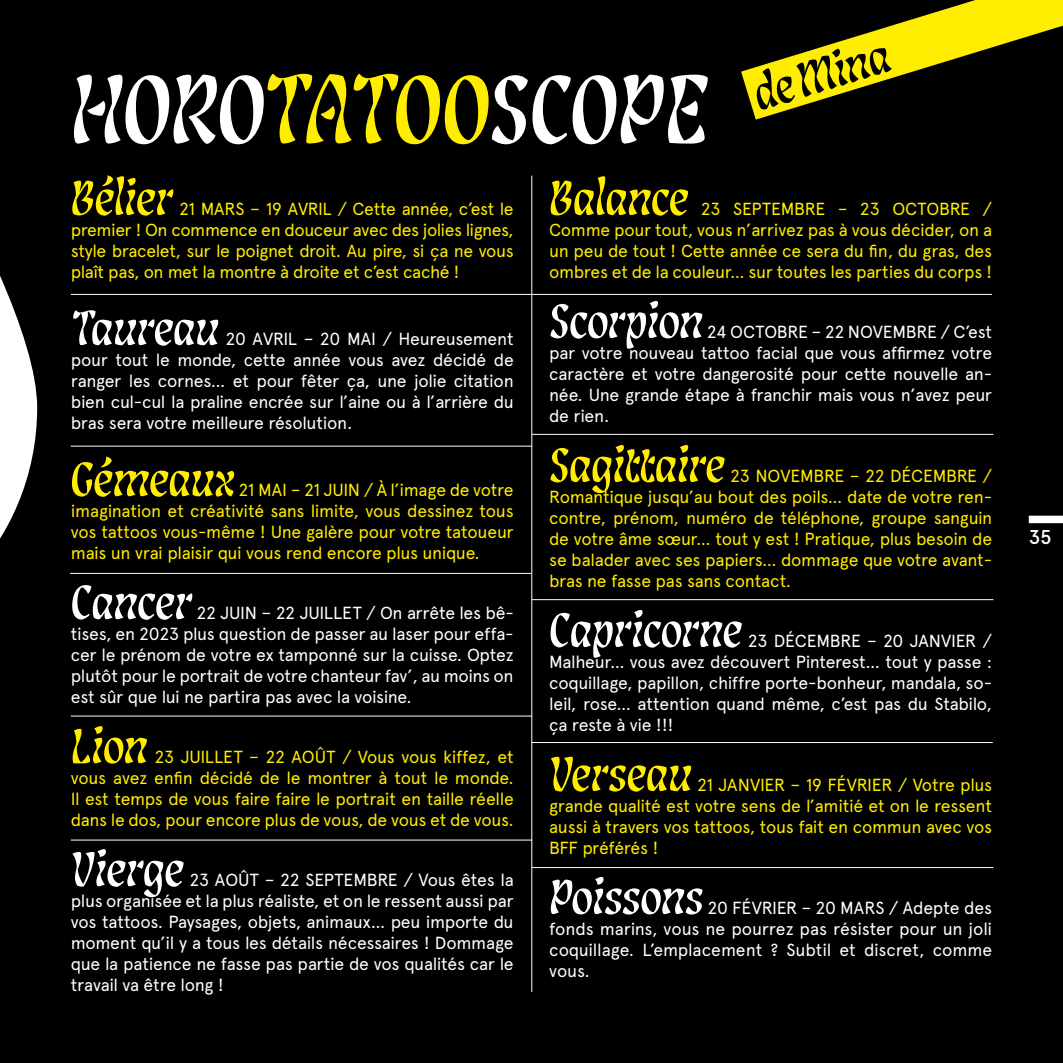
<style>
.page{position:relative;width:1063px;height:1063px;background:#000}
.page>*{position:absolute;margin:0;border:0;box-sizing:border-box;transform-origin:0 0}
.t1{font:100px "Lisbeth Display";letter-spacing:-.01em;color:#fff}
.t2{font:50px "Lisbeth Display";letter-spacing:-.005em;color:#fff}
.t3{font:50px "Lisbeth Display";color:#ffed00}
.t4{font:49.5px "Lisbeth Display";color:#000}
.t5{font:500 20px "Apercu Pro";color:#fff}
.t6{font:17.5px/21px "Apercu Pro";letter-spacing:-.02em;color:#fff;text-align:justify}
.t7{font:17.5px/21px "Apercu Pro";letter-spacing:-.02em;color:#ffed00;text-align:justify}
.s1{color:#ffed00}
</style>
<div class="page">
<hr style="left:531px;top:176px;width:1px;height:816px;background:#fff">
<hr style="left:71px;top:294px;width:921px;height:1px;background:#fff">
<hr style="left:71px;top:446px;width:461px;height:1px;background:#fff">
<hr style="left:70px;top:573px;width:461px;height:1px;background:#fff">
<hr style="left:71px;top:716px;width:461px;height:1px;background:#fff">
<hr style="left:71px;top:840px;width:461px;height:1px;background:#fff">
<hr style="left:532px;top:434px;width:461px;height:1px;background:#fff">
<hr style="left:532px;top:599px;width:461px;height:1px;background:#fff">
<hr style="left:531px;top:742px;width:462px;height:1px;background:#fff">
<hr style="left:532px;top:867px;width:461px;height:1px;background:#fff">
<svg style="left:0;top:276px;width:37px;height:263px"></svg>
<div style="left:1029px;top:516px;width:34px;height:7px;background:#fff"></div>
<svg style="left:741px;top:0;width:322px;height:120px"></svg>
<h1 class="t1" style="left:70px;top:26px;width:639px">HORO<span class="s1">TATOO</span>SCOPE</h1>
<h3 class="t4" style="left:742px;top:56px;width:142px;rotate:-17deg">de Mina</h3>
<h2 class="t3" style="left:71px;top:156px;width:104px">Bélier</h2>
<p class="t7" style="left:71px;top:197px;width:444px;text-indent:108px">21 MARS – 19 AVRIL / Cette année, c’est le premier ! On commence en douceur avec des jolies lignes, style bracelet, sur le poignet droit. Au pire, si ça ne vous plaît pas, on met la montre à droite et c’est caché !</p>
<h2 class="t2" style="left:71px;top:287px;width:149px">Taureau</h2>
<p class="t6" style="left:71px;top:327px;width:444px;text-indent:155px">20 AVRIL – 20 MAI / Heureusement pour tout le monde, cette année vous avez décidé de ranger les cornes… et pour fêter ça, une jolie citation bien cul-cul la praline encrée sur l’aine ou à l’arrière du bras sera votre meilleure résolution.</p>
<h2 class="t3" style="left:71px;top:438px;width:165px">Gémeaux</h2>
<p class="t7" style="left:71px;top:478px;width:444px;text-indent:168px">21 MAI – 21 JUIN / À l’image de votre imagination et créativité sans limite, vous dessinez tous vos tattoos vous-même ! Une galère pour votre tatoueur mais un vrai plaisir qui vous rend encore plus unique.</p>
<h2 class="t2" style="left:71px;top:561px;width:123px">Cancer</h2>
<p class="t6" style="left:71px;top:601px;width:444px;text-indent:126px">22 JUIN – 22 JUILLET / On arrête les bê&shy;tises, en 2023 plus question de passer au laser pour effa&shy;cer le prénom de votre ex tamponné sur la cuisse. Optez plutôt pour le portrait de votre chanteur fav’, au moins on est sûr que lui ne partira pas avec la voisine.</p>
<h2 class="t3" style="left:71px;top:705px;width:78px">Lion</h2>
<p class="t7" style="left:71px;top:745px;width:444px;text-indent:84px">23 JUILLET – 22 AOÛT / Vous vous kiffez, et vous avez enfin décidé de le montrer à tout le monde.<br>Il est temps de vous faire faire le portrait en taille réelle dans le dos, pour encore plus de vous, de vous et de vous.</p>
<h2 class="t2" style="left:71px;top:828px;width:114px">Vierge</h2>
<p class="t6" style="left:71px;top:868px;width:444px;text-indent:119px">23 AOÛT – 22 SEPTEMBRE / Vous êtes la plus organisée et la plus réaliste, et on le ressent aussi par vos tattoos. Paysages, objets, animaux… peu importe du moment qu’il y a tous les détails nécessaires ! Dommage que la patience ne fasse pas partie de vos qualités car le travail va être long !</p>
<h2 class="t3" style="left:549px;top:156px;width:140px">Balance</h2>
<p class="t7" style="left:549px;top:197px;width:444px;text-indent:151px">23 SEPTEMBRE – 23 OCTOBRE / Comme pour tout, vous n’arrivez pas à vous décider, on a un peu de tout ! Cette année ce sera du fin, du gras, des ombres et de la couleur… sur toutes les parties du corps !</p>
<h2 class="t2" style="left:549px;top:279px;width:156px">Scorpion</h2>
<p class="t6" style="left:549px;top:320px;width:444px;text-indent:158px">24 OCTOBRE – 22 NOVEMBRE / C’est par votre nouveau tattoo facial que vous affirmez votre caractère et votre dangerosité pour cette nouvelle an&shy;née. Une grande étape à franchir mais vous n’avez peur de rien.</p>
<h2 class="t3" style="left:549px;top:423px;width:177px">Sagittaire</h2>
<p class="t7" style="left:549px;top:464px;width:444px;text-indent:181px">23 NOVEMBRE – 22 DÉCEMBRE / Romantique jusqu’au bout des poils… date de votre ren&shy;contre, prénom, numéro de téléphone, groupe sanguin de votre âme sœur… tout y est ! Pratique, plus besoin de se balader avec ses papiers… dommage que votre avant&shy;bras ne fasse pas sans contact.</p>
<h2 class="t2" style="left:549px;top:588px;width:194px">Capricorne</h2>
<p class="t6" style="left:549px;top:629px;width:444px;text-indent:199px">23 DÉCEMBRE – 20 JANVIER / Malheur… vous avez découvert Pinterest… tout y passe : coquillage, papillon, chiffre porte-bonheur, mandala, so&shy;leil, rose… attention quand même, c’est pas du Stabilo, ça reste à vie !!!</p>
<h2 class="t3" style="left:549px;top:732px;width:144px">Verseau</h2>
<p class="t7" style="left:549px;top:773px;width:444px;text-indent:148px">21 JANVIER – 19 FÉVRIER / Votre plus grande qualité est votre sens de l’amitié et on le ressent aussi à travers vos tattoos, tous fait en commun avec vos BFF préférés !</p>
<h2 class="t2" style="left:549px;top:855px;width:156px">Poissons</h2>
<p class="t6" style="left:549px;top:896px;width:444px;text-indent:158px">20 FÉVRIER – 20 MARS / Adepte des fonds marins, vous ne pourrez pas résister pour un joli coquillage. L’emplacement ? Subtil et discret, comme vous.</p>
<p class="t5" style="left:1029px;top:522px;width:24px">35</p>
</div>
